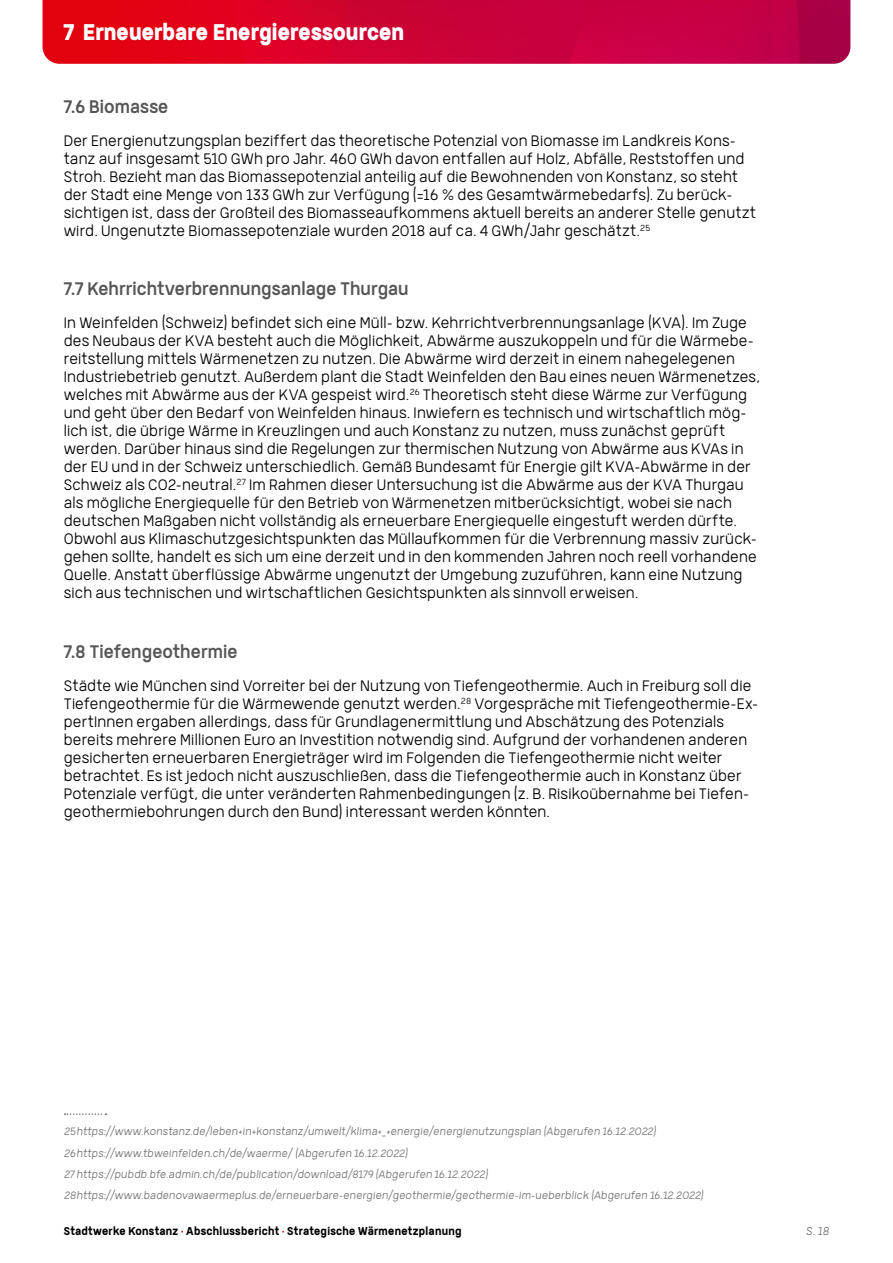
<style>
.page{position:relative;width:893px;height:1263px;background:#fff}
.page>*{position:absolute;margin:0;border:0;box-sizing:border-box;transform-origin:0 0}
.t1{font:900 22.5px "Germalt";color:#fff}
.t2{font:18px "Germalt";letter-spacing:.005em;color:#565656}
.t3{font:300 15px/18px "Germalt";letter-spacing:.01em;color:#000}
.t4{font:700 11.25px "Germalt";letter-spacing:.025em;color:#000}
.t5{font:italic 300 11.25px "Germalt";color:#6f6f6e}
.t6{font:italic 300 10.5px/21.3px "Germalt";letter-spacing:.02em;color:#6f6f6e}
.s1{color:#e3000f}
</style>
<div class="page">
<img style="left:43px;top:0;width:807px;height:64px">
<svg style="left:65px;top:1113px;width:42px;height:2px"></svg>
<h1 class="t1" style="left:64px;top:18px;width:342px">7 Erneuerbare Energieressourcen</h1>
<p class="t2" style="left:64px;top:96px;width:106px">7.6 Biomasse</p>
<p class="t3" style="left:64px;top:132px;width:694px">Der Energienutzungsplan beziffert das theoretische Potenzial von Biomasse im Landkreis Kons&shy;tanz auf insgesamt 510 GWh pro Jahr. 460 GWh davon entfallen auf Holz, Abfälle, Reststoffen und Stroh. Bezieht man das Biomassepotenzial anteilig auf die Bewohnenden von Konstanz, so steht der Stadt eine Menge von 133 GWh zur Verfügung (=16 % des Gesamtwärmebedarfs). Zu berück&shy;sichtigen ist, dass der Großteil des Biomasseaufkommens aktuell bereits an anderer Stelle genutzt wird. Ungenutzte Biomassepotenziale wurden 2018 auf ca. 4 GWh/Jahr geschätzt. <sup>25</sup></p>
<p class="t2" style="left:64px;top:277px;width:346px">7.7 Kehrrichtverbrennungsanlage Thurgau</p>
<p class="t3" style="left:64px;top:313px;width:698px">In Weinfelden (Schweiz) befindet sich eine Müll- bzw. Kehrrichtverbrennungsanlage (KVA). Im Zuge des Neubaus der KVA besteht auch die Möglichkeit, Abwärme auszukoppeln und für die Wärmebe&shy;reitstellung mittels Wärmenetzen zu nutzen. Die Abwärme wird derzeit in einem nahegelegenen Industriebetrieb genutzt. Außerdem plant die Stadt Weinfelden den Bau eines neuen Wärmenetzes, welches mit Abwärme aus der KVA gespeist wird. <sup>26</sup> Theoretisch steht diese Wärme zur Verfügung und geht über den Bedarf von Weinfelden hinaus. Inwiefern es technisch und wirtschaftlich mög&shy;lich ist, die übrige Wärme in Kreuzlingen und auch Konstanz zu nutzen, muss zunächst geprüft werden. Darüber hinaus sind die Regelungen zur thermischen Nutzung von Abwärme aus KVAs in der EU und in der Schweiz unterschiedlich. Gemäß Bundesamt für Energie gilt KVA-Abwärme in der Schweiz als CO2-neutral. <sup>27</sup> Im Rahmen dieser Untersuchung ist die Abwärme aus der KVA Thurgau als mögliche Energiequelle für den Betrieb von Wärmenetzen mitberücksichtigt, wobei sie nach deutschen Maßgaben nicht vollständig als erneuerbare Energiequelle eingestuft werden dürfte.<br>Obwohl aus Klimaschutzgesichtspunkten das Müllaufkommen für die Verbrennung massiv zurück&shy;gehen sollte, handelt es sich um eine derzeit und in den kommenden Jahren noch reell vorhandene Quelle. Anstatt überflüssige Abwärme ungenutzt der Umgebung zuzuführen, kann eine Nutzung sich aus technischen und wirtschaftlichen Gesichtspunkten als sinnvoll erweisen.</p>
<p class="t2" style="left:64px;top:640px;width:175px">7.8 Tiefengeothermie</p>
<p class="t3" style="left:64px;top:676px;width:696px">Städte wie München sind Vorreiter bei der Nutzung von Tiefengeothermie. Auch in Freiburg soll die Tiefengeothermie für die Wärmewende genutzt werden. <sup>28</sup> Vorgespräche mit Tiefengeothermie-Ex&shy;pertInnen ergaben allerdings, dass für Grundlagenermittlung und Abschätzung des Potenzials bereits mehrere Millionen Euro an Investition notwendig sind. Aufgrund der vorhandenen anderen gesicherten erneuerbaren Energieträger wird im Folgenden die Tiefengeothermie nicht weiter betrachtet. Es ist jedoch nicht auszuschließen, dass die Tiefengeothermie auch in Konstanz über Potenziale verfügt, die unter veränderten Rahmenbedingungen (z. B. Risikoübernahme bei Tiefen&shy;geothermiebohrungen durch den Bund) interessant werden könnten.</p>
<p class="t6" style="left:64px;top:1121px;width:641px">25https://www.konstanz.de/leben+in+konstanz/umwelt/klima+_+energie/energienutzungsplan (Abgerufen 16.12.2022)<br>26https://www.tbweinfelden.ch/de/waerme/ (Abgerufen 16.12.2022)<br>27 https://pubdb.bfe.admin.ch/de/publication/download/8179 (Abgerufen 16.12.2022)<br>28https://www.badenovawaermeplus.de/erneuerbare-energien/geothermie/geothermie-im-ueberblick (Abgerufen 16.12.2022)</p>
<p class="t4" style="left:64px;top:1224px;width:399px">Stadtwerke Konstanz <span class="s1">•</span> Abschlussbericht <span class="s1">•</span> Strategische Wärmenetzplanung</p>
<p class="t5" style="left:806px;top:1225px;width:25px">S. 18</p>
</div>
